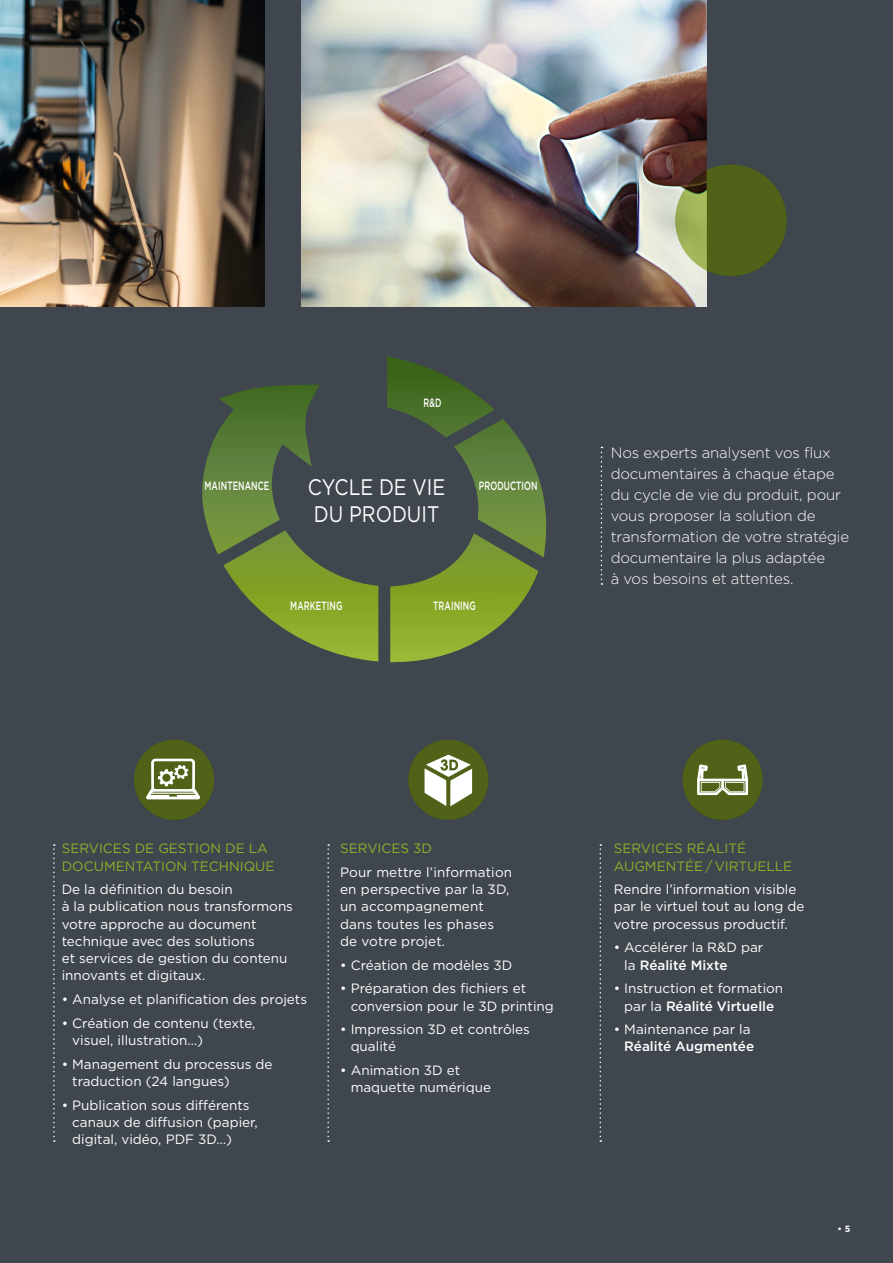
<style>
.page{position:relative;width:893px;height:1263px;background:#3f464d}
.page>*{position:absolute;margin:0;border:0;box-sizing:border-box;transform-origin:0 0}
.t1{font:22.5px "Gotham";color:#fff;scale:.85 1}
.t2{font:300 15px/21px "Gotham";letter-spacing:-.01em;color:#fff}
.Body_1_-_grey{font:13.5px/17.2px "Gotham";color:#fff}
.Body_1_-_grey-2{font:13.5px/17.2px "Gotham";color:#92af2a}
.t3{font:500 12px "Gotham";letter-spacing:.01em;color:#fff;scale:.68 1}
.t4{font:700 9px "Gotham";color:#fff}
.s1{font-weight:500}
</style>
<div class="page">
<svg style="left:601px;top:447px;width:1px;height:138px"></svg>
<img style="left:0;top:0;width:265px;height:306px">
<img style="left:302px;top:0;width:404px;height:306px">
<svg style="left:53px;top:844px;width:2px;height:298px"></svg>
<svg style="left:327px;top:844px;width:2px;height:298px"></svg>
<svg style="left:600px;top:844px;width:1px;height:298px"></svg>
<div style="left:134px;top:740px;width:80px;height:80px;background:#4f6217;border-radius:50%"></div>
<svg style="left:146px;top:759px;width:55px;height:40px"></svg>
<div style="left:682px;top:740px;width:81px;height:80px;background:#4f6217;border-radius:50%"></div>
<svg style="left:697px;top:764px;width:51px;height:31px"></svg>
<svg style="left:675px;top:164px;width:112px;height:112px;background:#626f34"></svg>
<div style="left:408px;top:740px;width:80px;height:80px;background:#4f6217;border-radius:50%"></div>
<svg style="left:425px;top:755px;width:47px;height:51px"></svg>
<svg style="left:202px;top:385px;width:176px;height:276px"></svg>
<svg style="left:387px;top:356px;width:160px;height:306px"></svg>
<p class="t3" style="left:423px;top:395px;width:28px">R&amp;D</p>
<p class="t3" style="left:204px;top:478px;width:97px">MAINTENANCE</p>
<p class="t1" style="left:308px;top:472px;width:163px">CYCLE DE VIE</p>
<p class="t3" style="left:479px;top:478px;width:88px">PRODUCTION</p>
<p class="t1" style="left:314px;top:499px;width:149px">DU PRODUIT</p>
<p class="t3" style="left:290px;top:598px;width:78px">MARKETING</p>
<p class="t3" style="left:433px;top:598px;width:64px">TRAINING</p>
<p class="t2" style="left:611px;top:442px;width:240px">Nos experts analysent vos flux documentaires à chaque étape du cycle de vie du produit, pour vous proposer la solution de transformation de votre stratégie documentaire la plus adaptée<br>à vos besoins et attentes.</p>
<p class="Body_1_-_grey-2" style="left:62px;top:840px;width:214px">SERVICES DE GESTION DE LA<br>DOCUMENTATION TECHNIQUE</p>
<p class="Body_1_-_grey" style="left:62px;top:880px;width:233px">De la définition du besoin<br>à la publication nous transformons votre approche au document technique avec des solutions<br>et services de gestion du contenu innovants et digitaux.</p>
<p class="Body_1_-_grey" style="left:62px;top:990px;width:247px">• Analyse et planification des projets</p>
<p class="Body_1_-_grey" style="left:72px;top:1014px;width:185px;text-indent:-11px">• Création de contenu (texte, visuel, illustration…)</p>
<p class="Body_1_-_grey" style="left:72px;top:1055px;width:202px;text-indent:-11px">• Management du processus de traduction (24 langues)</p>
<p class="Body_1_-_grey" style="left:72px;top:1096px;width:187px;text-indent:-11px">• Publication sous différents canaux de diffusion (papier, digital, vidéo, PDF 3D…)</p>
<p class="Body_1_-_grey-2" style="left:340px;top:840px;width:93px">SERVICES 3D</p>
<p class="Body_1_-_grey" style="left:340px;top:863px;width:173px">Pour mettre l’information en perspective par la 3D, un accompagnement dans toutes les phases de votre projet.</p>
<p class="Body_1_-_grey" style="left:340px;top:956px;width:174px">• Création de modèles 3D</p>
<p class="Body_1_-_grey" style="left:351px;top:979px;width:205px;text-indent:-11px">• Préparation des fichiers et conversion pour le 3D printing</p>
<p class="Body_1_-_grey" style="left:351px;top:1020px;width:181px;text-indent:-11px">• Impression 3D et contrôles qualité</p>
<p class="Body_1_-_grey" style="left:351px;top:1061px;width:142px;text-indent:-11px">• Animation 3D et maquette numérique</p>
<p class="Body_1_-_grey-2" style="left:614px;top:840px;width:180px">SERVICES RÉALITÉ<br>AUGMENTÉE / VIRTUELLE</p>
<p class="Body_1_-_grey" style="left:614px;top:880px;width:192px">Rendre l’information visible par le virtuel tout au long de votre processus productif.</p>
<p class="Body_1_-_grey" style="left:624px;top:939px;width:140px;text-indent:-11px">• Accélérer la R&amp;D par la <span class="s1">Réalité Mixte</span></p>
<p class="Body_1_-_grey" style="left:614px;top:979px;width:171px;text-align:center">• Instruction et formation par la <span class="s1">Réalité Virtuelle</span></p>
<p class="Body_1_-_grey" style="left:614px;top:1020px;width:142px;text-align:right">• Maintenance par la<br><span class="s1">Réalité Augmentée</span></p>
<p class="t4" style="left:838px;top:1223px;width:14px">• 5</p>
</div>
